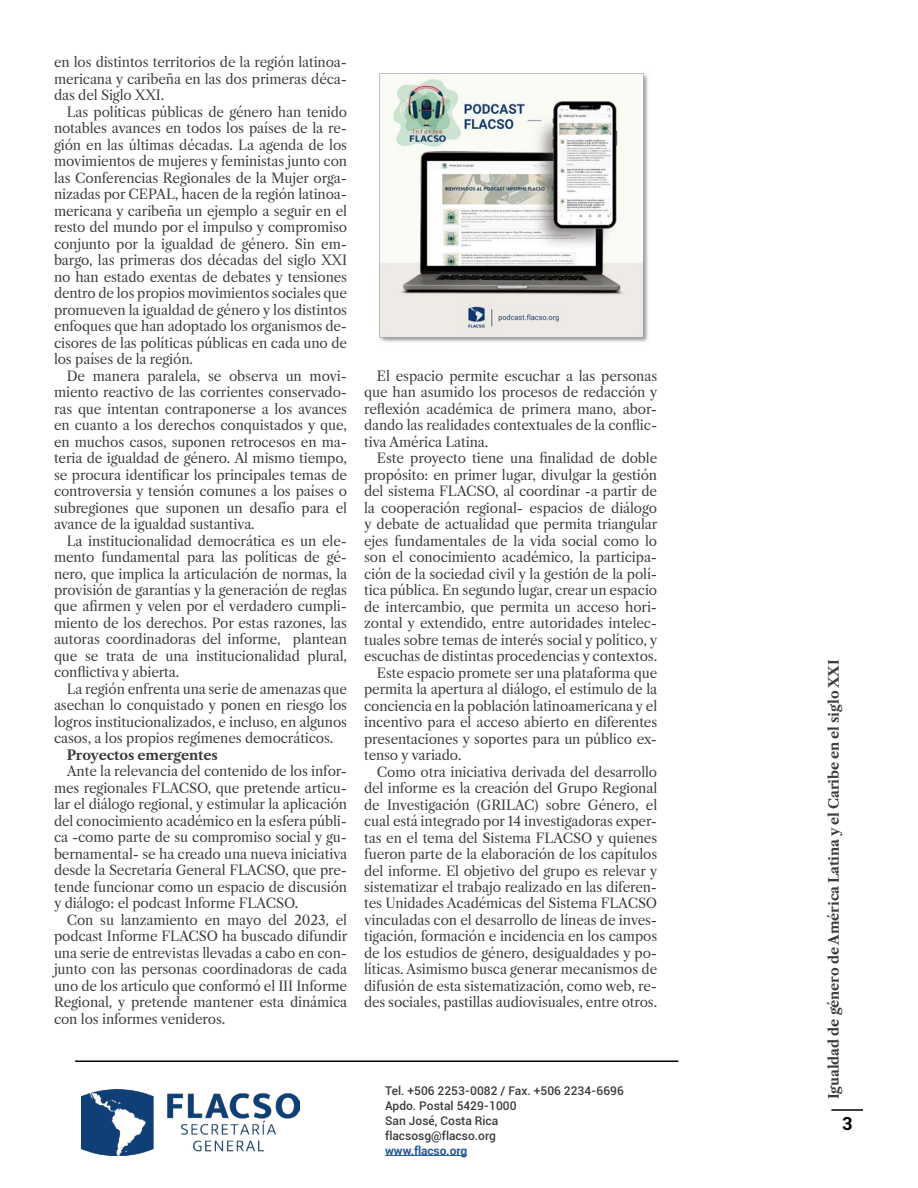
<style>
.page{position:relative;width:918px;height:1188px;background:#fff}
.page>*{position:absolute;margin:0;border:0;box-sizing:border-box;transform-origin:0 0}
.t1{font:700 18px "Roboto";color:#000}
.t2{font:italic 900 15px "Roboto";color:#3c3c3b}
.t3{font:13.5px/16.5px "Libre Caslon Text";letter-spacing:-.01em;color:#3c3c3b;text-align:justify}
.t4{font:700 13.5px "Libre Caslon Text";letter-spacing:-.01em;color:#3c3c3b}
.t5{font:500 12px/15px "Roboto";color:#3c3c3b}
.t6{font:700 12px "Roboto";letter-spacing:-.01em;color:#275b9b}
</style>
<div class="page">
<hr style="left:831px;top:1109px;width:32px;height:2px;background:#000">
<img style="left:379px;top:73px;width:269px;height:269px">
<hr style="left:385px;top:1155px;width:82px;height:1px;background:#275b9b">
<img style="left:81px;top:1090px;width:218px;height:66px">
<hr style="left:75px;top:1060px;width:603px;height:2px;background:#000">
<p class="t3" style="left:54px;top:54px;width:295px">en los distintos territorios de la región latinoa&shy;mericana y caribeña en las dos primeras déca&shy;das del Siglo XXI.</p>
<p class="t3" style="left:54px;top:104px;width:295px;text-indent:13px">Las políticas públicas de género han tenido notables avances en todos los países de la re&shy;gión en las últimas décadas. La agenda de los movimientos de mujeres y feministas junto con las Conferencias Regionales de la Mujer orga&shy;nizadas por CEPAL, hacen de la región latinoa&shy;mericana y caribeña un ejemplo a seguir en el resto del mundo por el impulso y compromiso conjunto por la igualdad de género. Sin em&shy;bargo, las primeras dos décadas del siglo XXI no han estado exentas de debates y tensiones dentro de los propios movimientos sociales que promueven la igualdad de género y los distintos enfoques que han adoptado los organismos de&shy;cisores de las políticas públicas en cada uno de los países de la región.</p>
<p class="t3" style="left:54px;top:367px;width:295px;text-indent:13px">De manera paralela, se observa un movi&shy;miento reactivo de las corrientes conservado&shy;ras que intentan contraponerse a los avances en cuanto a los derechos conquistados y que, en muchos casos, suponen retrocesos en ma&shy;teria de igualdad de género. Al mismo tiempo, se procura identificar los principales temas de controversia y tensión comunes a los países o subregiones que suponen un desafío para el avance de la igualdad sustantiva.</p>
<p class="t3" style="left:54px;top:532px;width:295px;text-indent:13px">La institucionalidad democrática es un ele&shy;mento fundamental para las políticas de gé&shy;nero, que implica la articulación de normas, la provisión de garantías y la generación de reglas que afirmen y velen por el verdadero cumpli&shy;miento de los derechos. Por estas razones, las autoras coordinadoras del informe, plantean que se trata de una institucionalidad plural, conflictiva y abierta.</p>
<p class="t3" style="left:54px;top:681px;width:295px;text-indent:13px">La región enfrenta una serie de amenazas que asechan lo conquistado y ponen en riesgo los logros institucionalizados, e incluso, en algunos casos, a los propios regímenes democráticos.</p>
<p class="t4" style="left:67px;top:747px;width:153px">Proyectos emergentes</p>
<p class="t3" style="left:54px;top:763px;width:295px;text-indent:13px">Ante la relevancia del contenido de los infor&shy;mes regionales FLACSO, que pretende articu&shy;lar el diálogo regional, y estimular la aplicación del conocimiento académico en la esfera públi&shy;ca -como parte de su compromiso social y gu&shy;bernamental- se ha creado una nueva iniciativa desde la Secretaría General FLACSO, que pre&shy;tende funcionar como un espacio de discusión y diálogo: el podcast Informe FLACSO.</p>
<p class="t3" style="left:54px;top:912px;width:295px;text-indent:13px">Con su lanzamiento en mayo del 2023, el podcast Informe FLACSO ha buscado difundir una serie de entrevistas llevadas a cabo en con&shy;junto con las personas coordinadoras de cada uno de los artículo que conformó el III Informe Regional, y pretende mantener esta dinámica con los informes venideros.</p>
<p class="t3" style="left:364px;top:368px;width:295px;text-indent:13px">El espacio permite escuchar a las personas que han asumido los procesos de redacción y reflexión académica de primera mano, abor&shy;dando las realidades contextuales de la conflic&shy;tiva América Latina.</p>
<p class="t3" style="left:377px;top:450px;width:282px">Este proyecto tiene una finalidad de doble</p>
<p class="t3" style="left:364px;top:467px;width:295px">propósito: en primer lugar, divulgar la gestión</p>
<p class="t3" style="left:364px;top:483px;width:295px">del sistema FLACSO, al coordinar -a partir de</p>
<p class="t3" style="left:364px;top:500px;width:295px">la cooperación regional- espacios de diálogo</p>
<p class="t3" style="left:364px;top:516px;width:295px">y debate de actualidad que permita triangular</p>
<p class="t3" style="left:364px;top:533px;width:295px">ejes fundamentales de la vida social como lo</p>
<p class="t3" style="left:364px;top:549px;width:295px">son el conocimiento académico, la participa-</p>
<p class="t3" style="left:364px;top:566px;width:295px">ción de la sociedad civil y la gestión de la polí-</p>
<p class="t3" style="left:364px;top:582px;width:295px">tica pública. En segundo lugar, crear un espacio</p>
<p class="t3" style="left:364px;top:599px;width:295px">de intercambio, que permita un acceso hori-</p>
<p class="t3" style="left:364px;top:615px;width:295px">zontal y extendido, entre autoridades intelec-</p>
<p class="t3" style="left:364px;top:632px;width:295px">tuales sobre temas de interés social y político, y</p>
<p class="t3" style="left:364px;top:648px;width:295px">escuchas de distintas procedencias y contextos.</p>
<p class="t3" style="left:377px;top:664px;width:282px">Este espacio promete ser una plataforma que</p>
<p class="t3" style="left:364px;top:681px;width:295px">permita la apertura al diálogo, el estímulo de la</p>
<p class="t3" style="left:364px;top:697px;width:295px">conciencia en la población latinoamericana y el</p>
<p class="t3" style="left:364px;top:714px;width:295px">incentivo para el acceso abierto en diferentes</p>
<p class="t3" style="left:364px;top:730px;width:295px">presentaciones y soportes para un público ex-</p>
<p class="t3" style="left:364px;top:747px;width:99px">tenso y variado.</p>
<p class="t3" style="left:377px;top:763px;width:282px">Como otra iniciativa derivada del desarrollo</p>
<p class="t3" style="left:364px;top:780px;width:295px">del informe es la creación del Grupo Regional</p>
<p class="t3" style="left:364px;top:796px;width:295px">de Investigación (GRILAC) sobre Género, el</p>
<p class="t3" style="left:364px;top:813px;width:295px">cual está integrado por 14 investigadoras exper-</p>
<p class="t3" style="left:364px;top:829px;width:295px">tas en el tema del Sistema FLACSO y quienes</p>
<p class="t3" style="left:364px;top:846px;width:295px">fueron parte de la elaboración de los capítulos</p>
<p class="t3" style="left:364px;top:862px;width:295px">del informe. El objetivo del grupo es relevar y</p>
<p class="t3" style="left:364px;top:879px;width:295px">sistematizar el trabajo realizado en las diferen-</p>
<p class="t3" style="left:364px;top:895px;width:295px">tes Unidades Académicas del Sistema FLACSO</p>
<p class="t3" style="left:364px;top:912px;width:295px">vinculadas con el desarrollo de líneas de inves-</p>
<p class="t3" style="left:364px;top:928px;width:295px">tigación, formación e incidencia en los campos</p>
<p class="t3" style="left:364px;top:945px;width:295px">de los estudios de género, desigualdades y po-</p>
<p class="t3" style="left:364px;top:961px;width:295px">líticas. Asimismo busca generar mecanismos de</p>
<p class="t3" style="left:364px;top:978px;width:295px">difusión de esta sistematización, como web, re-</p>
<p class="t3" style="left:364px;top:994px;width:295px">des sociales, pastillas audiovisuales, entre otros.</p>
<p class="t5" style="left:385px;top:1082px;width:240px">Tel. +506 2253-0082 / Fax. +506 2234-6696<br>Apdo. Postal 5429-1000<br>San José, Costa Rica<br>flacsosg@flacso.org</p>
<p class="t6" style="left:385px;top:1142px;width:83px">www.flacso.org</p>
<p class="t4" style="left:826px;top:1099px;width:441px;rotate:-90deg">Igualdad de género de América Latina y el Caribe en el siglo XXI</p>
<p class="t2" style="left:827px;top:1093px;width:183px;rotate:-90deg">La pandemia de COVID-19:</p>
<h1 class="t1" style="left:842px;top:1111px;width:12px">3</h1>
</div>
